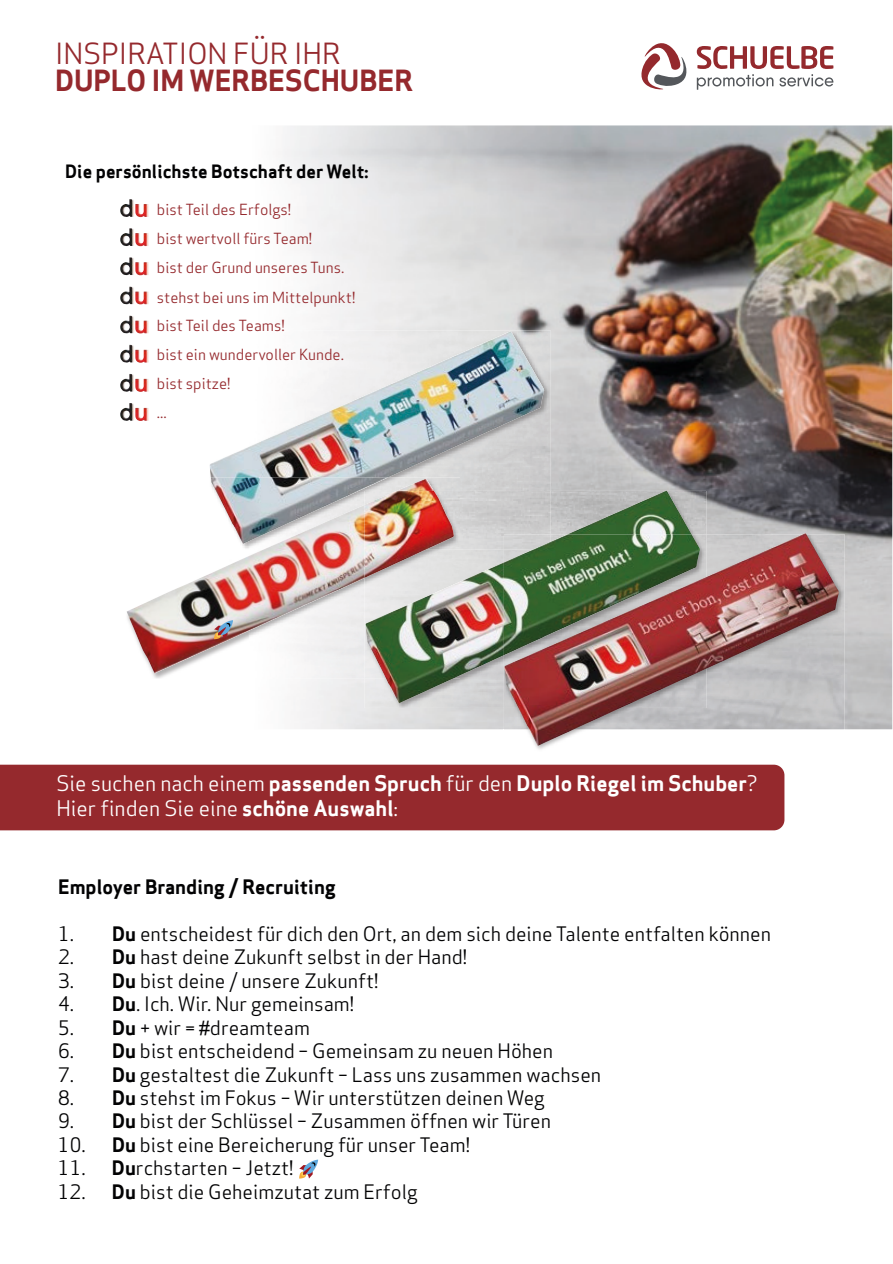
<style>
.page{position:relative;width:893px;height:1264px;background:#fff}
.page>*{position:absolute;margin:0;border:0;box-sizing:border-box;transform-origin:0 0}
.t1{font:700 28.5px "Apex Sans";color:#95292d}
.t2{font:28.5px "Apex Sans";color:#95292d}
.t3{font:700 21px/25.2px "Apex Sans";color:#fff}
.t4{font:19.5px "Apex Sans";color:#020203}
.t5{font:700 19.5px "Apex Sans";color:#020203}
.t6{font:700 18px "Apex Sans";color:#020203}
.t7{font:15px/29.4px "Apex Sans";color:#95292d}
.s1{font-weight:400}
.s2{font-weight:700}
.s3{font-family:"Arial"}
</style>
<div class="page">
<img style="left:282px;top:125px;width:610px;height:604px">
<div style="left:0;top:764px;width:784px;height:66px;background:#95292d"></div>
<img style="left:282px;top:330px;width:268px;height:161px">
<img style="left:210px;top:331px;width:334px;height:146px">
<img style="left:152px;top:477px;width:308px;height:201px">
<img style="left:127px;top:478px;width:307px;height:195px">
<img style="left:691px;top:491px;width:15px;height:42px">
<img style="left:365px;top:491px;width:326px;height:212px">
<img style="left:535px;top:534px;width:309px;height:215px">
<img style="left:504px;top:533px;width:334px;height:212px">
<img style="left:120px;top:199px;width:28px;height:18px">
<img style="left:120px;top:228px;width:28px;height:18px">
<img style="left:120px;top:257px;width:28px;height:18px">
<img style="left:120px;top:316px;width:28px;height:17px">
<img style="left:120px;top:374px;width:28px;height:18px">
<img style="left:120px;top:345px;width:28px;height:18px">
<img style="left:120px;top:286px;width:28px;height:18px">
<img style="left:120px;top:403px;width:28px;height:18px">
<svg style="left:299px;top:1159px;width:19px;height:19px"></svg>
<svg style="left:214px;top:620px;width:19px;height:19px"></svg>
<svg style="left:641px;top:43px;width:192px;height:47px"></svg>
<h1 class="t2" style="left:55px;top:30px;width:287px">INSPIRATION FÜR IHR</h1>
<h1 class="t1" style="left:55px;top:62px;width:359px">DUPLO IM WERBESCHUBER</h1>
<p class="t6" style="left:65px;top:160px;width:304px">Die persönlichste Botschaft der Welt:</p>
<p class="t7" style="left:157px;top:193px;width:200px">bist Teil des Erfolgs!<br>bist wertvoll fürs Team!<br>bist der Grund unseres Tuns. stehst bei uns im Mittelpunkt!</p>
<p class="t7" style="left:157px;top:309px;width:188px">bist Teil des Teams!<br>bist ein wundervoller Kunde. bist spitze!<br>...</p>
<p class="t3" style="left:56px;top:770px;width:702px"><span class="s1">Sie suchen nach einem</span> passenden Spruch <span class="s1">für den</span> Duplo Riegel im Schuber<span class="s1">?<br>Hier finden Sie eine</span> schöne Auswahl<span class="s1">:</span></p>
<p class="t5" style="left:58px;top:874px;width:279px">Employer Branding / Recruiting</p>
<p class="t4" style="left:58px;top:918px;width:714px">1. <span class="s2">Du</span> entscheidest für dich den Ort, an dem sich deine Talente entfalten können</p>
<p class="t4" style="left:58px;top:941px;width:410px">2. <span class="s2">Du</span> hast deine Zukunft selbst in der Hand!</p>
<p class="t4" style="left:58px;top:964px;width:322px">3. <span class="s2">Du</span> bist deine / unsere Zukunft!</p>
<p class="t4" style="left:58px;top:988px;width:297px">4. <span class="s2">Du</span>. Ich. Wir. Nur gemeinsam!</p>
<p class="t4" style="left:58px;top:1011px;width:253px">5. <span class="s2">Du</span> + wir = <span class="s3">#</span>dreamteam</p>
<p class="t4" style="left:58px;top:1035px;width:496px">6. <span class="s2">Du</span> bist entscheidend – Gemeinsam zu neuen Höhen</p>
<p class="t4" style="left:58px;top:1058px;width:544px">7. <span class="s2">Du</span> gestaltest die Zukunft – Lass uns zusammen wachsen</p>
<p class="t4" style="left:58px;top:1081px;width:488px">8. <span class="s2">Du</span> stehst im Fokus – Wir unterstützen deinen Weg</p>
<p class="t4" style="left:58px;top:1105px;width:494px">9. <span class="s2">Du</span> bist der Schlüssel – Zusammen öffnen wir Türen</p>
<p class="t4" style="left:58px;top:1128px;width:413px">10. <span class="s2">Du</span> bist eine Bereicherung für unser Team!</p>
<p class="t4" style="left:58px;top:1152px;width:237px">11. <span class="s2">Du</span>rchstarten – Jetzt!</p>
<p class="t4" style="left:58px;top:1175px;width:361px">12. <span class="s2">Du</span> bist die Geheimzutat zum Erfolg</p>
</div>
